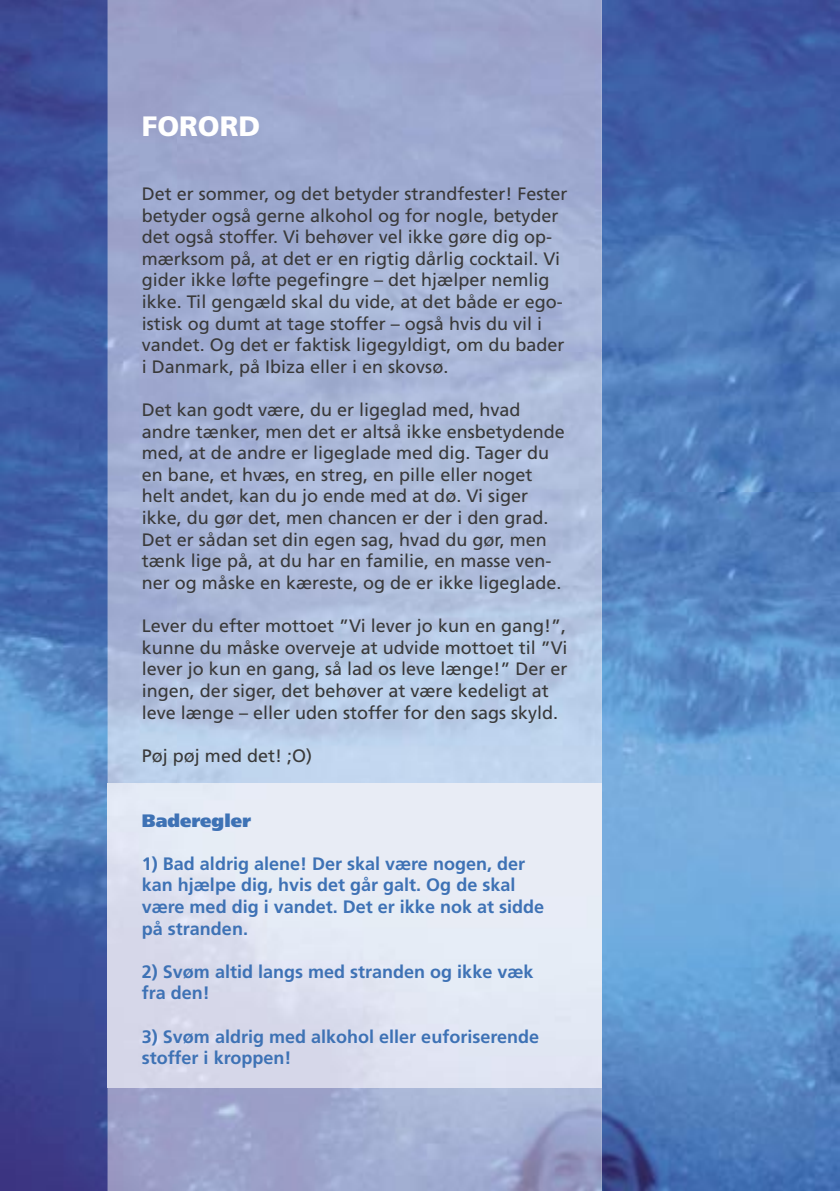
<style>
.page{position:relative;width:840px;height:1191px;background:#fff}
.page>*{position:absolute;margin:0;border:0;box-sizing:border-box;transform-origin:0 0}
.t1{font:900 28px "Frutiger";color:#fff}
.t2{font:18px/21.6px "Frutiger";color:#393939}
.t3{font:700 18px/21.6px "Frutiger";color:#3e72b5}
.t4{font:900 18px "Frutiger";color:#3e72b5}
</style>
<div class="page">
<img style="left:0;top:0;width:108px;height:1191px">
<img style="left:601px;top:0;width:238px;height:1191px">
<h1 class="t1" style="left:142px;top:109px;width:120px">FORORD</h1>
<p class="t2" style="left:142px;top:183px;width:427px">Det er sommer, og det betyder strandfester! Fester betyder også gerne alkohol og for nogle, betyder det også stoffer. Vi behøver vel ikke gøre dig op&shy;mærksom på, at det er en rigtig dårlig cocktail. Vi gider ikke løfte pegefingre – det hjælper nemlig ikke. Til gengæld skal du vide, at det både er ego&shy;istisk og dumt at tage stoffer – også hvis du vil i vandet. Og det er faktisk ligegyldigt, om du bader i Danmark, på Ibiza eller i en skovsø.</p>
<p class="t2" style="left:142px;top:399px;width:424px">Det kan godt være, du er ligeglad med, hvad andre tænker, men det er altså ikke ensbetydende med, at de andre er ligeglade med dig. Tager du en bane, et hvæs, en streg, en pille eller noget helt andet, kan du jo ende med at dø. Vi siger ikke, du gør det, men chancen er der i den grad.<br>Det er sådan set din egen sag, hvad du gør, men tænk lige på, at du har en familie, en masse ven&shy;ner og måske en kæreste, og de er ikke ligeglade.</p>
<p class="t2" style="left:142px;top:615px;width:427px">Lever du efter mottoet ”Vi lever jo kun en gang!”, kunne du måske overveje at udvide mottoet til ”Vi lever jo kun en gang, så lad os leve længe!” Der er ingen, der siger, det behøver at være kedeligt at leve længe – eller uden stoffer for den sags skyld.</p>
<p class="t2" style="left:142px;top:744px;width:172px">Pøj pøj med det! ;O)</p>
<p class="t4" style="left:142px;top:809px;width:111px">Baderegler</p>
<p class="t3" style="left:142px;top:852px;width:403px">1) Bad aldrig alene! Der skal være nogen, der kan hjælpe dig, hvis det går galt. Og de skal være med dig i vandet. Det er ikke nok at sidde på stranden.</p>
<p class="t3" style="left:142px;top:960px;width:393px">2) Svøm altid langs med stranden og ikke væk fra den!</p>
<p class="t3" style="left:142px;top:1025px;width:398px">3) Svøm aldrig med alkohol eller euforiserende stoffer i kroppen!</p>
</div>
